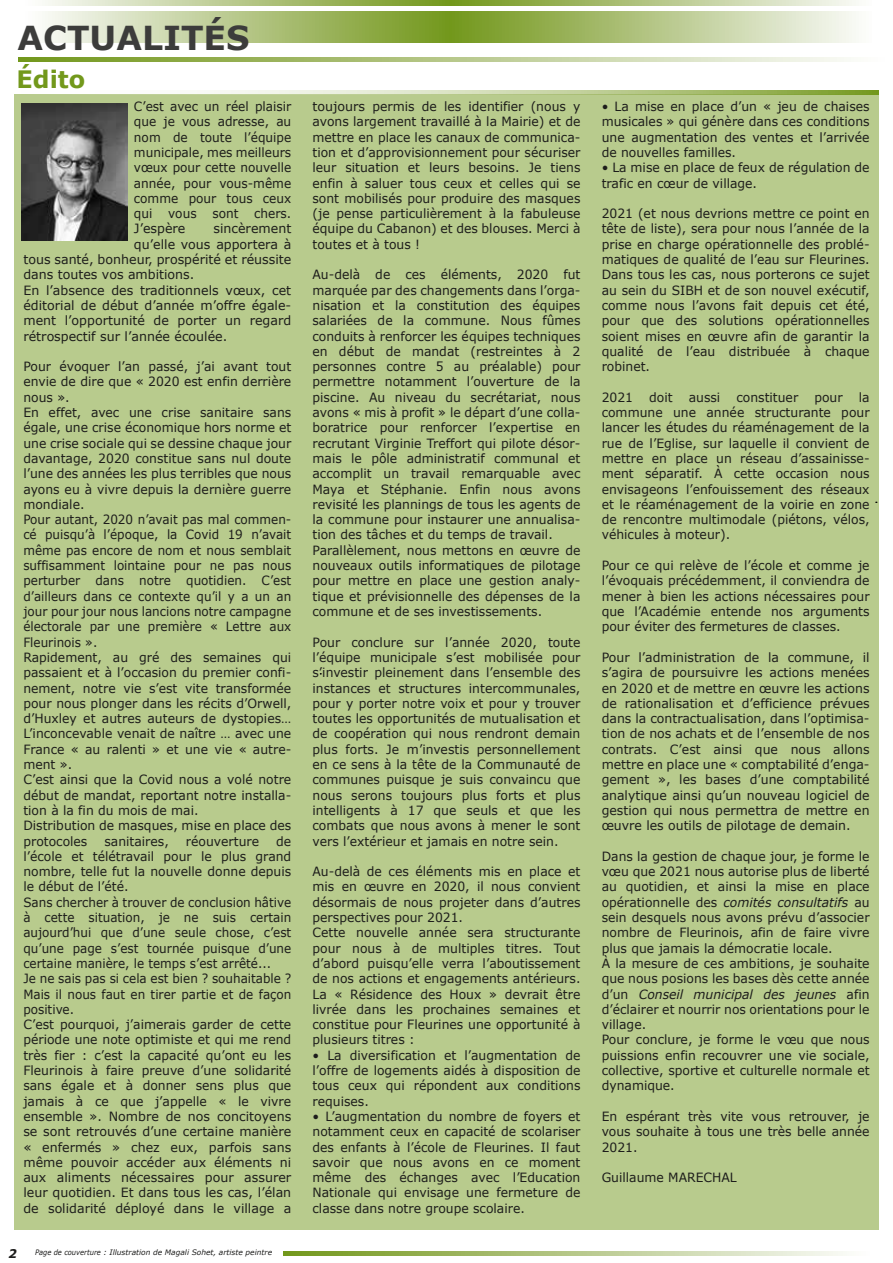
<style>
.page{position:relative;width:893px;height:1263px;background:#fff}
.page>*{position:absolute;margin:0;border:0;box-sizing:border-box;transform-origin:0 0}
.t1{font:700 33px "Verdana";color:#3c3c3b}
.t2{font:700 24px "Verdana";color:#72981b}
.t3{font:12.75px/15.3px "Verdana";color:#1d1d1b;text-align:justify}
.t4{font:12.75px/15.3px "Verdana";color:#1d1d1b;text-align:justify;scale:.95 1}
.t5{font:italic 700 12px "Verdana";color:#1d1d1c}
.t6{font:italic 7.5px "Verdana";color:#1d1d1c;scale:.9 1}
.s1{font-style:italic}
</style>
<div class="page">
<div style="left:14px;top:94px;width:865px;height:1135px;background:#b8cb8d"></div>
<svg style="left:45px;top:0;width:811px;height:43px"></svg>
<svg style="left:197px;top:90px;width:682px;height:4px"></svg>
<svg style="left:18px;top:57px;width:829px;height:5px"></svg>
<div style="left:0;top:6px;width:893px;height:5px;background:#fff"></div>
<svg style="left:283px;top:1251px;width:562px;height:5px"></svg>
<img style="left:22px;top:104px;width:106px;height:137px">
<h1 class="t1" style="left:18px;top:14px;width:233px">ACTUALITÉS</h1>
<h2 class="t2" style="left:17px;top:62px;width:70px">Édito</h2>
<p class="t4" style="left:134px;top:99px;width:167px">C’est avec un réel plaisir que je vous adresse, au nom de toute l’équipe municipale, mes meilleurs vœux pour cette nouvelle année, pour vous-même comme pour tous ceux qui vous sont chers.<br>J’espère</p>
<p class="t3" style="left:213px;top:221px;width:79px">sincèrement</p>
<p class="t3" style="left:134px;top:236px;width:159px">qu’elle vous apportera à</p>
<p class="t3" style="left:23px;top:252px;width:269px">tous santé, bonheur, prospérité et réussite</p>
<p class="t3" style="left:23px;top:267px;width:173px">dans toutes vos ambitions.</p>
<p class="t3" style="left:23px;top:282px;width:269px">En l’absence des traditionnels vœux, cet</p>
<p class="t3" style="left:23px;top:297px;width:269px">éditorial de début d’année m’offre égale-</p>
<p class="t3" style="left:23px;top:313px;width:269px">ment l’opportunité de porter un regard</p>
<p class="t3" style="left:23px;top:328px;width:205px">rétrospectif sur l’année écoulée.</p>
<p class="t3" style="left:23px;top:359px;width:269px;text-align:left">Pour évoquer l’an passé, j’ai avant tout envie de dire que « 2020 est enfin derrière nous ».<br>En effet, avec une crise sanitaire sans égale, une crise économique hors norme et une crise sociale qui se dessine chaque jour davantage, 2020 constitue sans nul doute l’une des années les plus terribles que nous ayons eu à vivre depuis la dernière guerre mondiale.<br>Pour autant, 2020 n’avait pas mal commen&shy;cé puisqu’à l’époque, la Covid 19 n’avait même pas encore de nom et nous semblait suffisamment lointaine pour ne pas nous perturber dans notre quotidien. C’est d’ailleurs dans ce contexte qu’il y a un an jour pour jour nous lancions notre campagne électorale par une première « Lettre aux Fleurinois ».<br>Rapidement, au gré des semaines qui passaient et à l’occasion du premier confi&shy;nement, notre vie s’est vite transformée pour nous plonger dans les récits d’Orwell, d’Huxley et autres auteurs de dystopies… L’inconcevable venait de naître … avec une France « au ralenti » et une vie « autre&shy;ment ».<br>C’est ainsi que la Covid nous a volé notre début de mandat, reportant notre installa&shy;tion à la fin du mois de mai.<br>Distribution de masques, mise en place des protocoles</p>
<p class="t3" style="left:104px;top:833px;width:66px">sanitaires,</p>
<p class="t3" style="left:186px;top:833px;width:75px">réouverture</p>
<p class="t3" style="left:23px;top:833px;width:269px;text-align:left;text-indent:253px">de l’école et télétravail pour le plus grand nombre, telle fut la nouvelle donne depuis le début de l’été.<br>Sans chercher à trouver de conclusion hâtive à cette situation, je ne suis certain aujourd’hui que d’une seule chose, c’est qu’une page s’est tournée puisque d’une certaine manière, le temps s’est arrêté...<br>Je ne sais pas si cela est bien ? souhaitable ?<br>Mais il nous faut en tirer partie et de façon positive.<br>C’est pourquoi, j’aimerais garder de cette période une note optimiste et qui me rend très fier : c’est la capacité qu’ont eu les Fleurinois à faire preuve d’une solidarité sans égale et à donner sens plus que jamais à ce que j’appelle « le vivre ensemble ». Nombre de nos concitoyens se sont retrouvés d’une certaine manière « enfermés » chez eux, parfois sans même pouvoir accéder aux éléments ni aux aliments nécessaires pour assurer leur quotidien. Et dans tous les cas, l’élan de solidarité déployé dans le village a</p>
<p class="t5" style="left:8px;top:1245px;width:10px">2</p>
<p class="t6" style="left:35px;top:1247px;width:265px">Page de couverture : Illustration de Magali Sohet, artiste peintre</p>
<p class="t3" style="left:313px;top:99px;width:269px">toujours permis de les identifier (nous y avons largement travaillé à la Mairie) et de mettre en place les canaux de communica&shy;tion et d’approvisionnement pour sécuriser leur situation et leurs besoins. Je tiens enfin à saluer tous ceux et celles qui se sont mobilisés pour produire des masques (je pense particulièrement à la fabuleuse équipe du Cabanon) et des blouses. Merci à toutes et à tous !</p>
<p class="t3" style="left:313px;top:267px;width:269px;text-align:left">Au-delà de ces éléments, 2020 fut marquée par des changements dans l’orga&shy;nisation et la constitution des équipes salariées de la commune. Nous fûmes conduits à renforcer les équipes techniques en début de mandat (restreintes à 2 personnes contre 5 au préalable) pour permettre notamment l’ouverture de la piscine. Au niveau du secrétariat, nous avons « mis à profit » le départ d’une colla&shy;boratrice pour renforcer l’expertise en recrutant Virginie Treffort qui pilote désor&shy;mais le pôle administratif communal et accomplit un travail remarquable avec Maya et Stéphanie. Enfin nous avons revisité les plannings de tous les agents de la commune pour instaurer une annualisa&shy;tion des tâches et du temps de travail.<br>Parallèlement, nous mettons en œuvre de nouveaux outils informatiques de pilotage pour mettre en place une gestion analy&shy;tique et prévisionnelle des dépenses de la commune et de ses investissements.</p>
<p class="t3" style="left:313px;top:634px;width:269px">Pour conclure sur l’année 2020, toute l’équipe municipale s’est mobilisée pour s’investir pleinement dans l’ensemble des instances et structures intercommunales, pour y porter notre voix et pour y trouver toutes les opportunités de mutualisation et de coopération qui nous rendront demain plus forts. Je m’investis personnellement en ce sens à la tête de la Communauté de communes puisque je suis convaincu que nous serons toujours plus forts et plus intelligents à 17 que seuls et que les combats que nous avons à mener le sont vers l’extérieur et jamais en notre sein.</p>
<p class="t3" style="left:313px;top:864px;width:269px;text-align:left">Au-delà de ces éléments mis en place et mis en œuvre en 2020, il nous convient désormais de nous projeter dans d’autres perspectives pour 2021.<br>Cette nouvelle année sera structurante pour nous à de multiples titres. Tout d’abord puisqu’elle verra l’aboutissement de nos actions et engagements antérieurs.<br>La « Résidence des Houx » devrait être livrée dans les prochaines semaines et constitue pour Fleurines une opportunité à plusieurs titres :</p>
<p class="t3" style="left:313px;top:1047px;width:269px">• La diversification et l’augmentation de l’offre de logements aidés à disposition de tous ceux qui répondent aux conditions requises.</p>
<p class="t3" style="left:313px;top:1108px;width:269px">• L’augmentation du nombre de foyers et notamment ceux en capacité de scolariser des enfants à l’école de Fleurines. Il faut savoir que nous avons en ce moment même des échanges avec l’Education Nationale qui envisage une fermeture de classe dans notre groupe scolaire.</p>
<p class="t3" style="left:602px;top:99px;width:269px">• La mise en place d’un « jeu de chaises musicales » qui génère dans ces conditions une augmentation des ventes et l’arrivée de nouvelles familles.</p>
<p class="t3" style="left:602px;top:160px;width:269px">• La mise en place de feux de régulation de trafic en cœur de village.</p>
<p class="t3" style="left:602px;top:206px;width:269px">2021 (et nous devrions mettre ce point en tête de liste), sera pour nous l’année de la prise en charge opérationnelle des problé&shy;matiques de qualité de l’eau sur Fleurines.<br>Dans tous les cas, nous porterons ce sujet au sein du SIBH et de son nouvel exécutif, comme nous l’avons fait depuis cet été, pour que des solutions opérationnelles soient mises en œuvre afin de garantir la qualité de l’eau distribuée à chaque robinet.</p>
<p class="t3" style="left:602px;top:389px;width:33px">2021</p>
<p class="t3" style="left:649px;top:389px;width:25px">doit</p>
<p class="t3" style="left:689px;top:389px;width:33px">aussi</p>
<p class="t3" style="left:736px;top:389px;width:63px">constituer</p>
<p class="t3" style="left:814px;top:389px;width:30px">pour</p>
<p class="t3" style="left:602px;top:389px;width:269px;text-indent:257px">la commune une année structurante pour lancer les études du réaménagement de la rue de l’Eglise, sur laquelle il convient de mettre en place un réseau d’assainisse&shy;ment séparatif. À cette occasion nous envisageons l’enfouissement des réseaux et le réaménagement de la voirie en zone de rencontre multimodale (piétons, vélos, véhicules à moteur).</p>
<p class="t3" style="left:602px;top:558px;width:269px">Pour ce qui relève de l’école et comme je l’évoquais précédemment, il conviendra de mener à bien les actions nécessaires pour que l’Académie entende nos arguments pour éviter des fermetures de classes.</p>
<p class="t3" style="left:602px;top:649px;width:269px">Pour l’administration de la commune, il s’agira de poursuivre les actions menées en 2020 et de mettre en œuvre les actions de rationalisation et d’efficience prévues dans la contractualisation, dans l’optimisa&shy;tion de nos achats et de l’ensemble de nos contrats. C’est ainsi que nous allons mettre en place une « comptabilité d’enga&shy;gement », les bases d’une comptabilité analytique ainsi qu’un nouveau logiciel de gestion qui nous permettra de mettre en œuvre les outils de pilotage de demain.</p>
<p class="t3" style="left:602px;top:848px;width:269px;text-align:left">Dans la gestion de chaque jour, je forme le vœu que 2021 nous autorise plus de liberté au quotidien, et ainsi la mise en place opérationnelle des <span class="s1">comités consultatifs</span> au sein desquels nous avons prévu d’associer nombre de Fleurinois, afin de faire vivre plus que jamais la démocratie locale.<br>À la mesure de ces ambitions, je souhaite que nous posions les bases dès cette année d’un <span class="s1">Conseil municipal des jeunes</span> afin d’éclairer et nourrir nos orientations pour le village.<br>Pour conclure, je forme le vœu que nous puissions enfin recouvrer une vie sociale, collective, sportive et culturelle normale et dynamique.</p>
<p class="t3" style="left:602px;top:1108px;width:269px">En espérant très vite vous retrouver, je vous souhaite à tous une très belle année 2021.</p>
<p class="t3" style="left:602px;top:1170px;width:137px">Guillaume MARECHAL</p>
</div>
